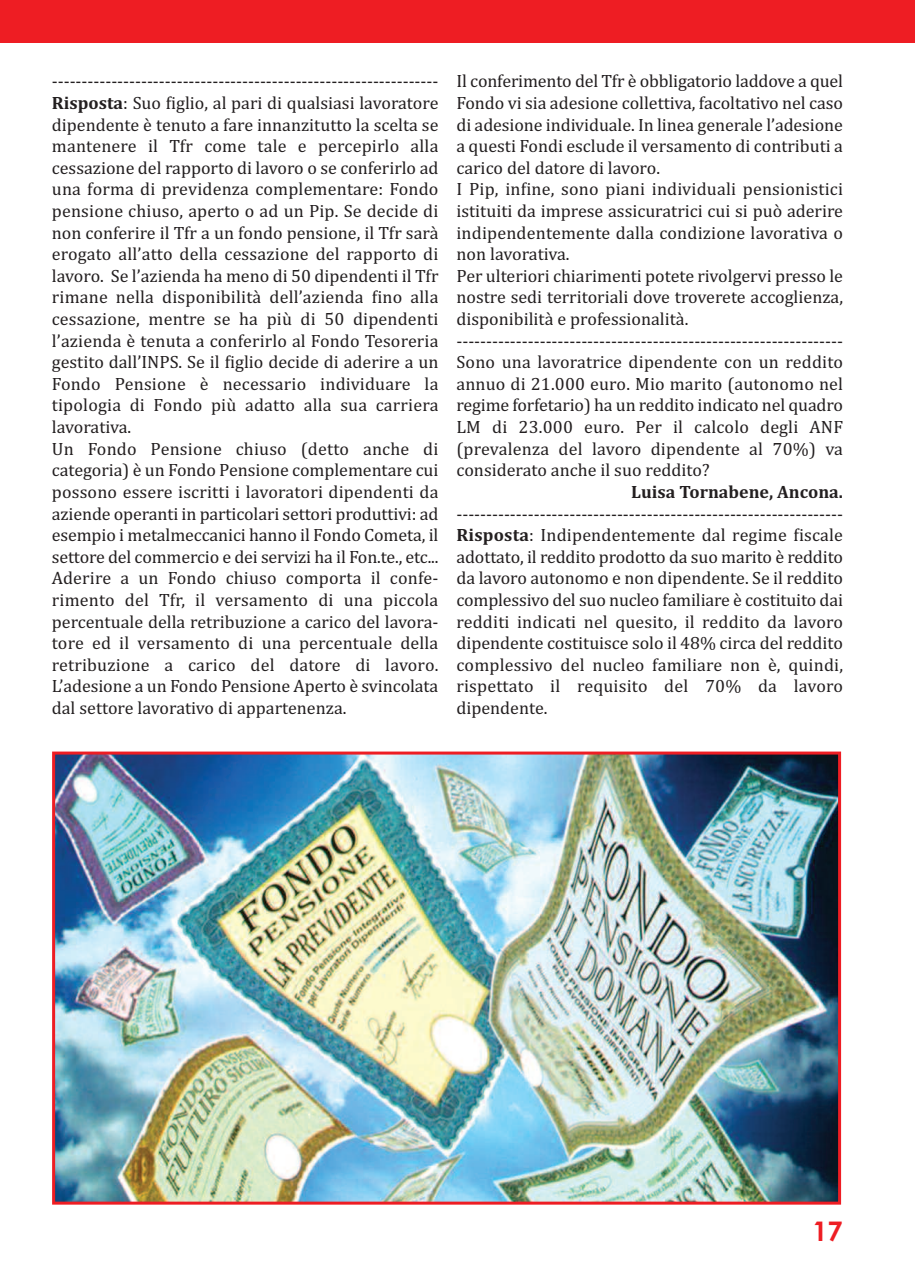
<style>
.page{position:relative;width:915px;height:1276px;background:#fff}
.page>*{position:absolute;margin:0;border:0;box-sizing:border-box;transform-origin:0 0}
.t1{font:700 27px "Century Gothic";color:#ee1d23}
.t2{font:18px/21.6px "Cambria";color:#231f20}
.t3{font:700 18px "Cambria";color:#231f20}
.s1{font-weight:700}
</style>
<div class="page">
<div style="left:0;top:0;width:914px;height:43px;background:#ee1d23"></div>
<img style="left:56px;top:755px;width:780px;height:445px">
<div style="left:52px;top:751px;width:788px;height:453px;border:3px solid #ee1d23"></div>
<p class="t2" style="left:52px;top:70px;width:388px">----------------------------------------------------------------- <span class="s1">Risposta</span>: Suo figlio, al pari di qualsiasi lavoratore dipendente è tenuto a fare innanzitutto la scelta se mantenere il Tfr come tale e percepirlo alla cessazione del rapporto di lavoro o se conferirlo ad una forma di previdenza complementare: Fondo pensione chiuso, aperto o ad un Pip. Se decide di non conferire il Tfr a un fondo pensione, il Tfr sarà erogato all’atto della cessazione del rapporto di lavoro. Se l’azienda ha meno di 50 dipendenti il Tfr rimane nella disponibilità dell’azienda fino alla cessazione, mentre se ha più di 50 dipendenti l’azienda è tenuta a conferirlo al Fondo Tesoreria gestito dall’INPS. Se il figlio decide di aderire a un Fondo Pensione è necessario individuare la tipologia di Fondo più adatto alla sua carriera lavorativa.<br>Un Fondo Pensione chiuso (detto anche di categoria) è un Fondo Pensione complementare cui possono essere iscritti i lavoratori dipendenti da aziende operanti in particolari settori produttivi: ad esempio i metalmeccanici hanno il Fondo Cometa, il settore del commercio e dei servizi ha il Fon.te., etc...<br>Aderire a un Fondo chiuso comporta il confe&shy;rimento del Tfr, il versamento di una piccola percentuale della retribuzione a carico del lavora&shy;tore ed il versamento di una percentuale della retribuzione a carico del datore di lavoro.<br>L’adesione a un Fondo Pensione Aperto è svincolata dal settore lavorativo di appartenenza.</p>
<p class="t2" style="left:456px;top:70px;width:388px">Il conferimento del Tfr è obbligatorio laddove a quel Fondo vi sia adesione collettiva, facoltativo nel caso di adesione individuale. In linea generale l’adesione a questi Fondi esclude il versamento di contributi a carico del datore di lavoro.<br>I Pip, infine, sono piani individuali pensionistici istituiti da imprese assicuratrici cui si può aderire indipendentemente dalla condizione lavorativa o non lavorativa.<br>Per ulteriori chiarimenti potete rivolgervi presso le nostre sedi territoriali dove troverete accoglienza, disponibilità e professionalità. ----------------------------------------------------------------- Sono una lavoratrice dipendente con un reddito annuo di 21.000 euro. Mio marito (autonomo nel regime forfetario) ha un reddito indicato nel quadro LM di 23.000 euro. Per il calcolo degli ANF (prevalenza del lavoro dipendente al 70%) va considerato anche il suo reddito?</p>
<p class="t3" style="left:631px;top:481px;width:213px">Luisa Tornabene, Ancona.</p>
<p class="t2" style="left:456px;top:502px;width:388px;text-align:justify">----------------------------------------------------------------- <span class="s1">Risposta</span>: Indipendentemente dal regime fiscale adottato, il reddito prodotto da suo marito è reddito da lavoro autonomo e non dipendente. Se il reddito complessivo del suo nucleo familiare è costituito dai redditi indicati nel quesito, il reddito da lavoro dipendente costituisce solo il 48% circa del reddito complessivo del nucleo familiare non è, quindi, rispettato il requisito del 70% da lavoro dipendente.</p>
<h1 class="t1" style="left:812px;top:1215px;width:32px">17</h1>
</div>
